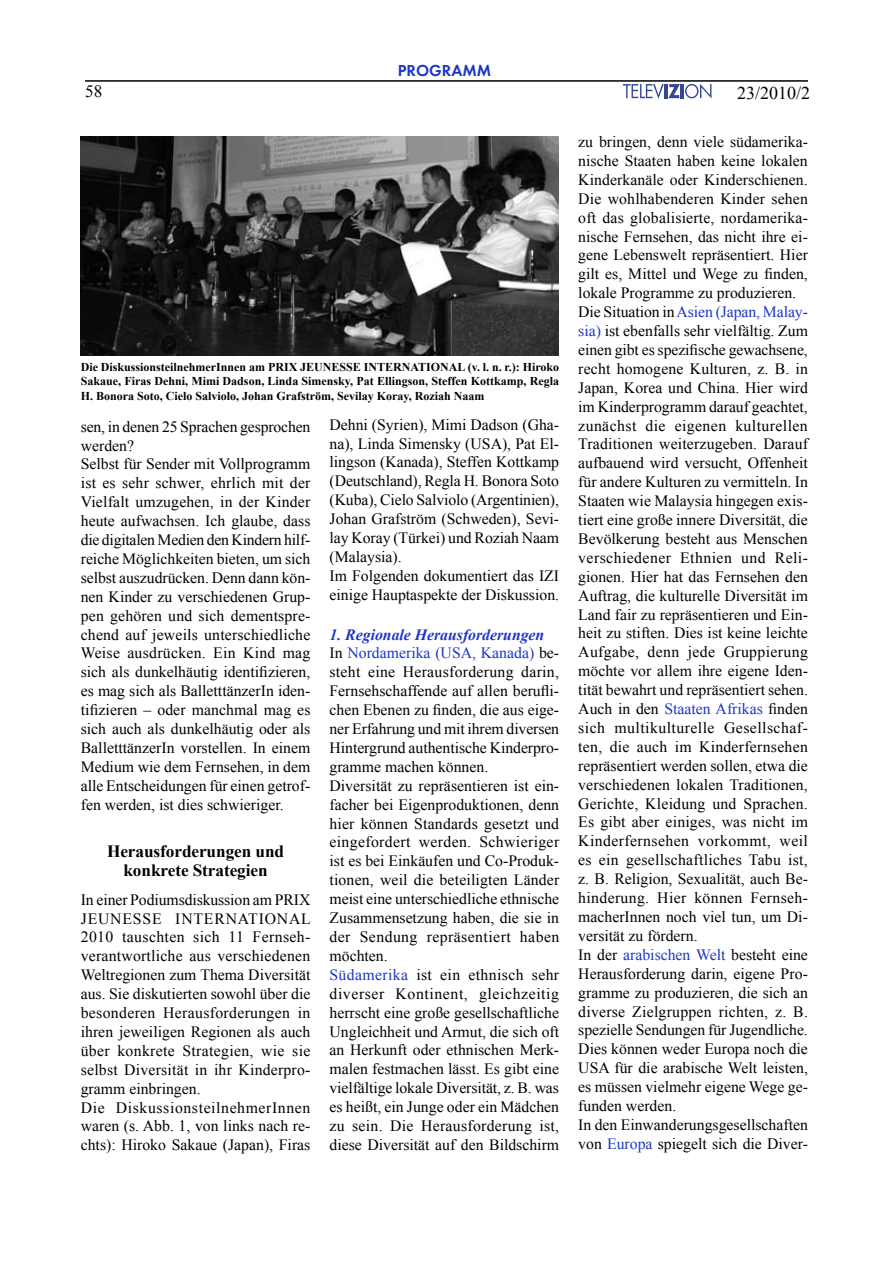
<style>
.page{position:relative;width:893px;height:1263px;background:#fff}
.page>*{position:absolute;margin:0;border:0;box-sizing:border-box;transform-origin:0 0}
.t1{font:18px "Times New Roman";color:#000}
.zü{font:700 17.25px/18.9px "Times New Roman";letter-spacing:-.005em;color:#000;text-align:center}
.t2{font:17.25px "Times New Roman";color:#000}
.t3{font:16.5px "Futura Demi E";color:#1c36c6}
.fließtext{font:15.75px/18.9px "Times New Roman";color:#000;text-align:justify}
.züblauneu{font:italic 700 15.75px "Times New Roman";color:#1c36c6}
.bildunterschrift{font:700 12px/14.4px "Times New Roman";color:#000;text-align:justify}
.s1{color:#1c36c6}
</style>
<div class="page">
<hr style="left:85px;top:80px;width:723px;height:2px;background:#000">
<svg style="left:623px;top:84px;width:88px;height:15px"></svg>
<img style="left:81px;top:136px;width:477px;height:219px">
<p class="t2" style="left:85px;top:79px;width:19px">58</p>
<p class="t3" style="left:398px;top:60px;width:95px">PROGRAMM</p>
<p class="bildunterschrift" style="left:81px;top:359px;width:480px">Die DiskussionsteilnehmerInnen am PRIX JEUNESSE INTERNATIONAL (v. l. n. r.): Hiroko Sakaue, Firas Dehni, Mimi Dadson, Linda Simensky, Pat Ellingson, Steffen Kottkamp, Regla H. Bonora Soto, Cielo Salviolo, Johan Grafström, Sevilay Koray, Roziah Naam</p>
<p class="fließtext" style="left:81px;top:417px;width:231px">sen, in denen 25 Sprachen gesprochen werden?</p>
<p class="fließtext" style="left:81px;top:454px;width:231px">Selbst für Sender mit Vollprogramm ist es sehr schwer, ehrlich mit der Vielfalt umzugehen, in der Kinder heute aufwachsen. Ich glaube, dass die digitalen Medien den Kindern hilf&shy;reiche Möglichkeiten bieten, um sich selbst auszudrücken. Denn dann kön&shy;nen Kinder zu verschiedenen Grup&shy;pen gehören und sich dementspre&shy;chend auf jeweils unterschiedliche Weise ausdrücken. Ein Kind mag sich als dunkelhäutig identifizieren, es mag sich als BalletttänzerIn iden&shy;tifizieren – oder manchmal mag es sich auch als dunkelhäutig oder als BalletttänzerIn vorstellen. In einem Medium wie dem Fernsehen, in dem alle Entscheidungen für einen getrof&shy;fen werden, ist dies schwieriger.</p>
<p class="zü" style="left:107px;top:842px;width:179px">Herausforderungen und konkrete Strategien</p>
<p class="fließtext" style="left:81px;top:890px;width:232px">In einer Podiumsdiskussion am PRIX JEUNESSE INTERNATIONAL 2010 tauschten sich 11 Fernseh&shy;verantwortliche aus verschiedenen Weltregionen zum Thema Diversität aus. Sie diskutierten sowohl über die besonderen Herausforderungen in ihren jeweiligen Regionen als auch über konkrete Strategien, wie sie selbst Diversität in ihr Kinderpro&shy;gramm einbringen.</p>
<p class="fließtext" style="left:81px;top:1097px;width:231px">Die DiskussionsteilnehmerInnen waren (s. Abb. 1, von links nach re&shy;chts): Hiroko Sakaue (Japan), Firas</p>
<p class="fließtext" style="left:330px;top:415px;width:231px">Dehni (Syrien), Mimi Dadson (Gha&shy;na), Linda Simensky (USA), Pat El&shy;lingson (Kanada), Steffen Kottkamp (Deutschland), Regla H. Bonora Soto (Kuba), Cielo Salviolo (Argentinien), Johan Grafström (Schweden), Sevi&shy;lay Koray (Türkei) und Roziah Naam (Malaysia).</p>
<p class="fließtext" style="left:330px;top:566px;width:231px">Im Folgenden dokumentiert das IZI einige Hauptaspekte der Diskussion.</p>
<p class="züblauneu" style="left:330px;top:623px;width:216px">1. Regionale Herausforderungen</p>
<p class="fließtext" style="left:330px;top:643px;width:231px">In <span class="s1">Nordamerika (USA, Kanada)</span> be&shy;steht eine Herausforderung darin, Fernsehschaffende auf allen berufli&shy;chen Ebenen zu finden, die aus eige&shy;ner Erfahrung und mit ihrem diversen Hintergrund authentische Kinderpro&shy;gramme machen können.</p>
<p class="fließtext" style="left:330px;top:776px;width:231px">Diversität zu repräsentieren ist ein&shy;facher bei Eigenproduktionen, denn hier können Standards gesetzt und eingefordert werden. Schwieriger ist es bei Einkäufen und Co-Produk&shy;tionen, weil die beteiligten Länder meist eine unterschiedliche ethnische Zusammensetzung haben, die sie in der Sendung repräsentiert haben möchten.</p>
<p class="fließtext" style="left:330px;top:965px;width:231px"><span class="s1">Südamerika</span> ist ein ethnisch sehr diverser Kontinent, gleichzeitig herrscht eine große gesellschaftliche Ungleichheit und Armut, die sich oft an Herkunft oder ethnischen Merk&shy;malen festmachen lässt. Es gibt eine vielfältige lokale Diversität, z. B. was es heißt, ein Junge oder ein Mädchen zu sein. Die Herausforderung ist, diese Diversität auf den Bildschirm</p>
<p class="t1" style="left:737px;top:80px;width:75px">23/2010/2</p>
<p class="fließtext" style="left:578px;top:132px;width:231px">zu bringen, denn viele südamerika&shy;nische Staaten haben keine lokalen Kinderkanäle oder Kinderschienen.<br>Die wohlhabenderen Kinder sehen oft das globalisierte, nordamerika&shy;nische Fernsehen, das nicht ihre ei&shy;gene Lebenswelt repräsentiert. Hier gilt es, Mittel und Wege zu finden, lokale Programme zu produzieren.</p>
<p class="fließtext" style="left:578px;top:302px;width:231px">Die Situation in <span class="s1">Asien (Japan, Malay&shy;sia)</span> ist ebenfalls sehr vielfältig. Zum einen gibt es spezifische gewachsene, recht homogene Kulturen, z. B. in Japan, Korea und China. Hier wird im Kinderprogramm darauf geachtet, zunächst die eigenen kulturellen Traditionen weiterzugeben. Darauf aufbauend wird versucht, Offenheit für andere Kulturen zu vermitteln. In Staaten wie Malaysia hingegen exis&shy;tiert eine große innere Diversität, die Bevölkerung besteht aus Menschen verschiedener Ethnien und Reli&shy;gionen. Hier hat das Fernsehen den Auftrag, die kulturelle Diversität im Land fair zu repräsentieren und Ein&shy;heit zu stiften. Dies ist keine leichte Aufgabe, denn jede Gruppierung möchte vor allem ihre eigene Iden&shy;tität bewahrt und repräsentiert sehen.</p>
<p class="fließtext" style="left:578px;top:699px;width:231px">Auch in den <span class="s1">Staaten Afrikas</span> finden sich multikulturelle Gesellschaf&shy;ten, die auch im Kinderfernsehen repräsentiert werden sollen, etwa die verschiedenen lokalen Traditionen, Gerichte, Kleidung und Sprachen.<br>Es gibt aber einiges, was nicht im Kinderfernsehen vorkommt, weil es ein gesellschaftliches Tabu ist, z. B. Religion, Sexualität, auch Be&shy;hinderung. Hier können Fernseh&shy;macherInnen noch viel tun, um Di&shy;versität zu fördern.</p>
<p class="fließtext" style="left:578px;top:945px;width:231px">In der <span class="s1">arabischen Welt</span> besteht eine Herausforderung darin, eigene Pro&shy;gramme zu produzieren, die sich an diverse Zielgruppen richten, z. B. spezielle Sendungen für Jugendliche.<br>Dies können weder Europa noch die USA für die arabische Welt leisten, es müssen vielmehr eigene Wege ge&shy;funden werden.</p>
<p class="fließtext" style="left:578px;top:1115px;width:231px">In den Einwanderungsgesellschaften von <span class="s1">Europa</span> spiegelt sich die Diver-</p>
</div>
